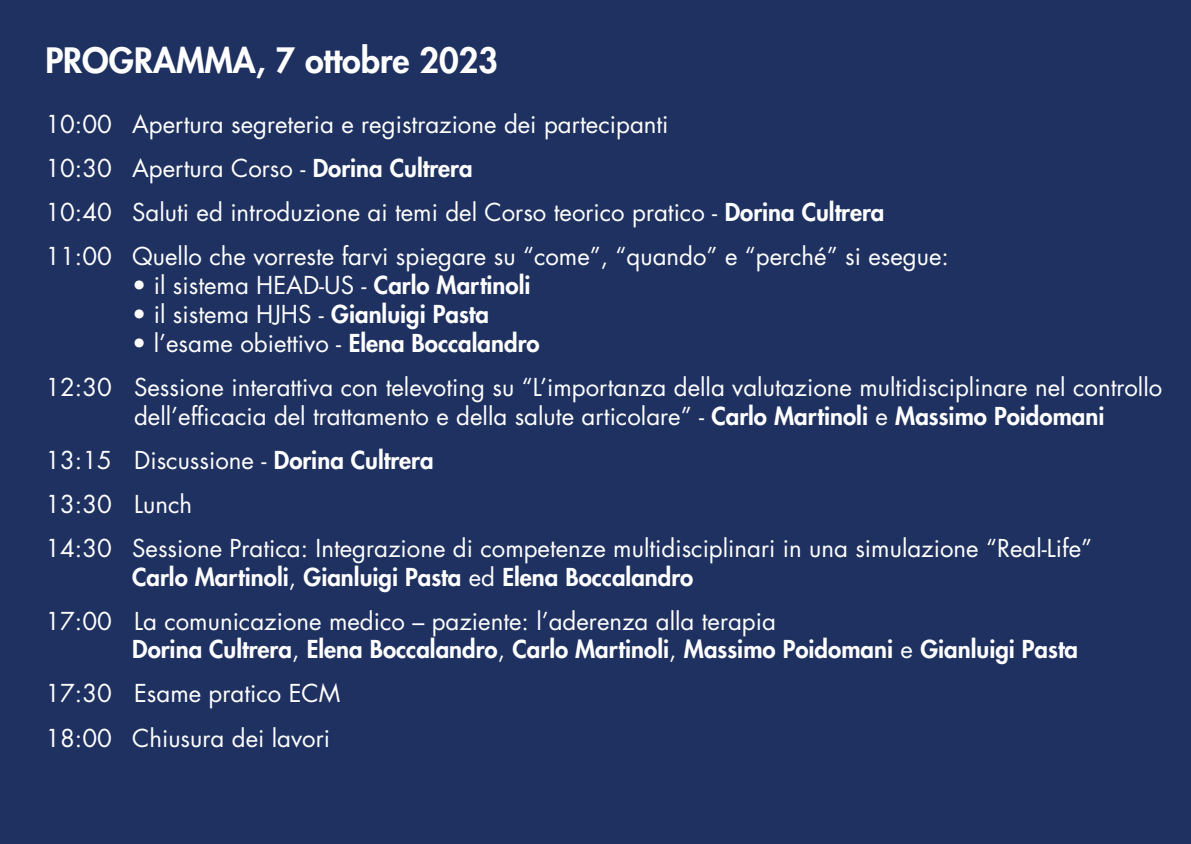
<style>
.page{position:relative;width:1191px;height:844px;background:#fff}
.page>*{position:absolute;margin:0;border:0;box-sizing:border-box;transform-origin:0 0}
.t1{font:800 34px "Futura Std";color:#fff}
.t2{font:24px/44px "Futura Std";color:#fff}
.t3{font:800 24px/44px "Futura Std";color:#fff}
.s1{font-weight:800}
.s2{font-weight:400}
</style>
<div class="page">
<div style="left:0;top:0;width:1191px;height:843px;background:#1f3160"></div>
<h1 class="t1" style="left:45px;top:39px;width:454px">PROGRAMMA, 7 ottobre 2023</h1>
<p class="t2" style="left:45px;top:103px;width:905px">10:00 Apertura segreteria e registrazione dei partecipanti<br>10:30 Apertura Corso - <span class="s1">Dorina Cultrera<br></span>10:40 Saluti ed introduzione ai temi del Corso teorico pratico - <span class="s1">Dorina Cultrera </span>11:00 Quello che vorreste farvi spiegare su “come”, “quando” e “perché” si esegue:</p>
<p class="t2" style="left:132px;top:263px;width:400px">• il sistema HEAD-US - <span class="s1">Carlo Martinoli</span></p>
<p class="t2" style="left:132px;top:292px;width:358px">• il sistema HJHS - <span class="s1">Gianluigi Pasta</span></p>
<p class="t2" style="left:45px;top:321px;width:1118px;text-indent:87px">• l’esame obiettivo - <span class="s1">Elena Boccalandro<br></span>12:30 Sessione interattiva con televoting su “L’importanza della valutazione multidisciplinare nel controllo</p>
<p class="t2" style="left:45px;top:394px;width:1060px;text-indent:89px">dell’efficacia del trattamento e della salute articolare” - <span class="s1">Carlo Martinoli</span> e <span class="s1">Massimo Poidomani </span>13:15 Discussione - <span class="s1">Dorina Cultrera<br></span>13:30 Lunch<br>14:30 Sessione Pratica: Integrazione di competenze multidisciplinari in una simulazione “Real-Life”</p>
<p class="t2" style="left:45px;top:555px;width:732px;text-align:center"><span class="s1">Carlo Martinoli</span>, <span class="s1">Gianluigi Pasta</span> ed <span class="s1">Elena Boccalandro<br></span>17:00 La comunicazione medico – paziente: l’aderenza alla terapia</p>
<p class="t3" style="left:45px;top:627px;width:1034px;text-indent:87px">Dorina Cultrera<span class="s2">,</span> Elena Boccalandro<span class="s2">,</span> Carlo Martinoli<span class="s2">,</span> Massimo Poidomani <span class="s2">e</span> Gianluigi Pasta<br><span class="s2">17:30 Esame pratico ECM<br>18:00 Chiusura dei lavori</span></p>
</div>
